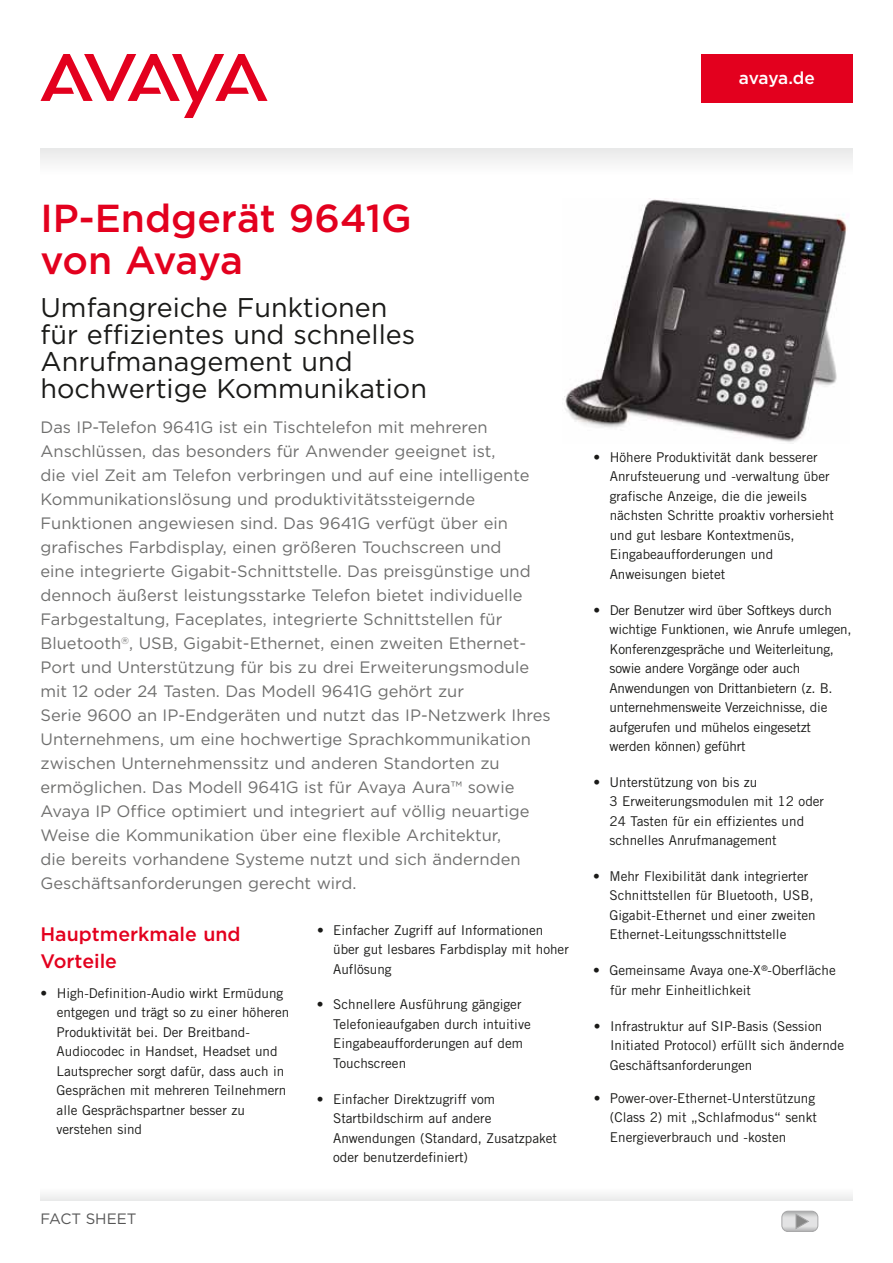
<style>
.page{position:relative;width:893px;height:1263px;background:#fff}
.page>*{position:absolute;margin:0;border:0;box-sizing:border-box;transform-origin:0 0}
.t1{font:500 39px/42px "Gotham";color:#e3001e}
.t2{font:27px/27px "Gotham";color:#1a1a18}
.t3{font:500 19.5px/27px "Gotham";color:#e3001e}
.t4{font:500 17.25px "Gotham";letter-spacing:-.02em;color:#fff}
.t5{font:16.5px/24px "Gotham";color:#6f6f6e}
.t6{font:15px "Gotham";color:#565656}
.t7{font:13.5px/19.5px "Trade Gothic";color:#1a1a18}
</style>
<div class="page">
<svg style="left:40px;top:54px;width:228px;height:64px"></svg>
<div style="left:40px;top:148px;width:812px;height:27px;background:#f3f4f4"></div>
<img style="left:564px;top:198px;width:283px;height:244px">
<div style="left:40px;top:1187px;width:812px;height:13px;background:#f6f6f6"></div>
<div style="left:701px;top:54px;width:151px;height:49px;background:#e3001e"></div>
<div style="left:781px;top:1211px;width:37px;height:21px;border:1px solid #a7a7a8;border-radius:6px"></div>
<svg style="left:782px;top:1211px;width:36px;height:20px"></svg>
<p class="t4" style="left:739px;top:68px;width:77px">avaya.de</p>
<h1 class="t1" style="left:40px;top:196px;width:373px">IP-Endgerät 9641G von Avaya</h1>
<h2 class="t2" style="left:40px;top:294px;width:388px">Umfangreiche Funktionen für effizientes und schnelles<br>Anrufmanagement und hochwertige Kommunikation</h2>
<p class="t5" style="left:40px;top:415px;width:512px">Das IP-Telefon 9641G ist ein Tischtelefon mit mehreren Anschlüssen, das besonders für Anwender geeignet ist,<br>die viel Zeit am Telefon verbringen und auf eine intelligente Kommunikationslösung und produktivitätssteigernde Funktionen angewiesen sind. Das 9641G verfügt über ein grafisches Farbdisplay, einen größeren Touchscreen und<br>eine integrierte Gigabit-Schnittstelle. Das preisgünstige und dennoch äußerst leistungsstarke Telefon bietet individuelle Farbgestaltung, Faceplates, integrierte Schnittstellen für Bluetooth<sup>®</sup>, USB, Gigabit-Ethernet, einen zweiten Ethernet-Port und Unterstützung für bis zu drei Erweiterungsmodule mit 12 oder 24 Tasten. Das Modell 9641G gehört zur<br>Serie 9600 an IP-Endgeräten und nutzt das IP-Netzwerk Ihres Unternehmens, um eine hochwertige Sprachkommunikation zwischen Unternehmenssitz und anderen Standorten zu ermöglichen. Das Modell 9641G ist für Avaya Aura™ sowie Avaya IP Office optimiert und integriert auf völlig neuartige Weise die Kommunikation über eine flexible Architektur,<br>die bereits vorhandene Systeme nutzt und sich ändernden Geschäftsanforderungen gerecht wird.</p>
<h3 class="t3" style="left:40px;top:919px;width:202px">Hauptmerkmale und<br>Vorteile</h3>
<p class="t7" style="left:57px;top:983px;width:234px;text-indent:-16px">• High-Definition-Audio wirkt Ermüdung entgegen und trägt so zu einer höheren Produktivität bei. Der Breitband-Audiocodec in Handset, Headset und Lautsprecher sorgt dafür, dass auch in Gesprächen mit mehreren Teilnehmern alle Gesprächspartner besser zu verstehen sind</p>
<p class="t6" style="left:40px;top:1211px;width:77px">Fact Sheet</p>
<p class="t7" style="left:333px;top:920px;width:237px;text-indent:-16px">• Einfacher Zugriff auf Informationen über gut lesbares Farbdisplay mit hoher<br>Auflösung</p>
<p class="t7" style="left:333px;top:994px;width:199px;text-indent:-16px">• Schnellere Ausführung gängiger<br>Telefonieaufgaben durch intuitive<br>Eingabeaufforderungen auf dem<br>Touchscreen</p>
<p class="t7" style="left:333px;top:1089px;width:225px;text-indent:-16px">• Einfacher Direktzugriff vom<br>Startbildschirm auf andere<br>Anwendungen (Standard, Zusatzpaket oder benutzerdefiniert)</p>
<p class="t7" style="left:610px;top:447px;width:226px;text-indent:-16px">• Höhere Produktivität dank besserer Anrufsteuerung und -verwaltung über grafische Anzeige, die die jeweils nächsten Schritte proaktiv vorhersieht und gut lesbare Kontextmenüs, Eingabeaufforderungen und Anweisungen bietet</p>
<p class="t7" style="left:610px;top:600px;width:244px;text-indent:-16px">• Der Benutzer wird über Softkeys durch wichtige Funktionen, wie Anrufe umlegen, Konferenzgespräche und Weiterleitung, sowie andere Vorgänge oder auch Anwendungen von Drittanbietern (z. B. unternehmensweite Verzeichnisse, die aufgerufen und mühelos eingesetzt werden können) geführt</p>
<p class="t7" style="left:609px;top:772px;width:216px;text-indent:-16px">• Unterstützung von bis zu<br>3 Erweiterungsmodulen mit 12 oder<br>24 Tasten für ein effizientes und schnelles Anrufmanagement</p>
<p class="t7" style="left:609px;top:866px;width:208px;text-indent:-16px">• Mehr Flexibilität dank integrierter Schnittstellen für Bluetooth, USB, Gigabit-Ethernet und einer zweiten Ethernet-Leitungsschnittstelle</p>
<p class="t7" style="left:610px;top:960px;width:227px;text-indent:-17px">• Gemeinsame Avaya one‑X<sup>®</sup>-Oberfläche für mehr Einheitlichkeit</p>
<p class="t7" style="left:610px;top:1016px;width:236px;text-indent:-16px">• Infrastruktur auf SIP-Basis (Session<br>Initiated Protocol) erfüllt sich ändernde<br>Geschäftsanforderungen</p>
<p class="t7" style="left:610px;top:1088px;width:209px;text-indent:-16px">• Power-over-Ethernet-Unterstützung (Class 2) mit „Schlafmodus“ senkt<br>Energieverbrauch und -kosten</p>
</div>
